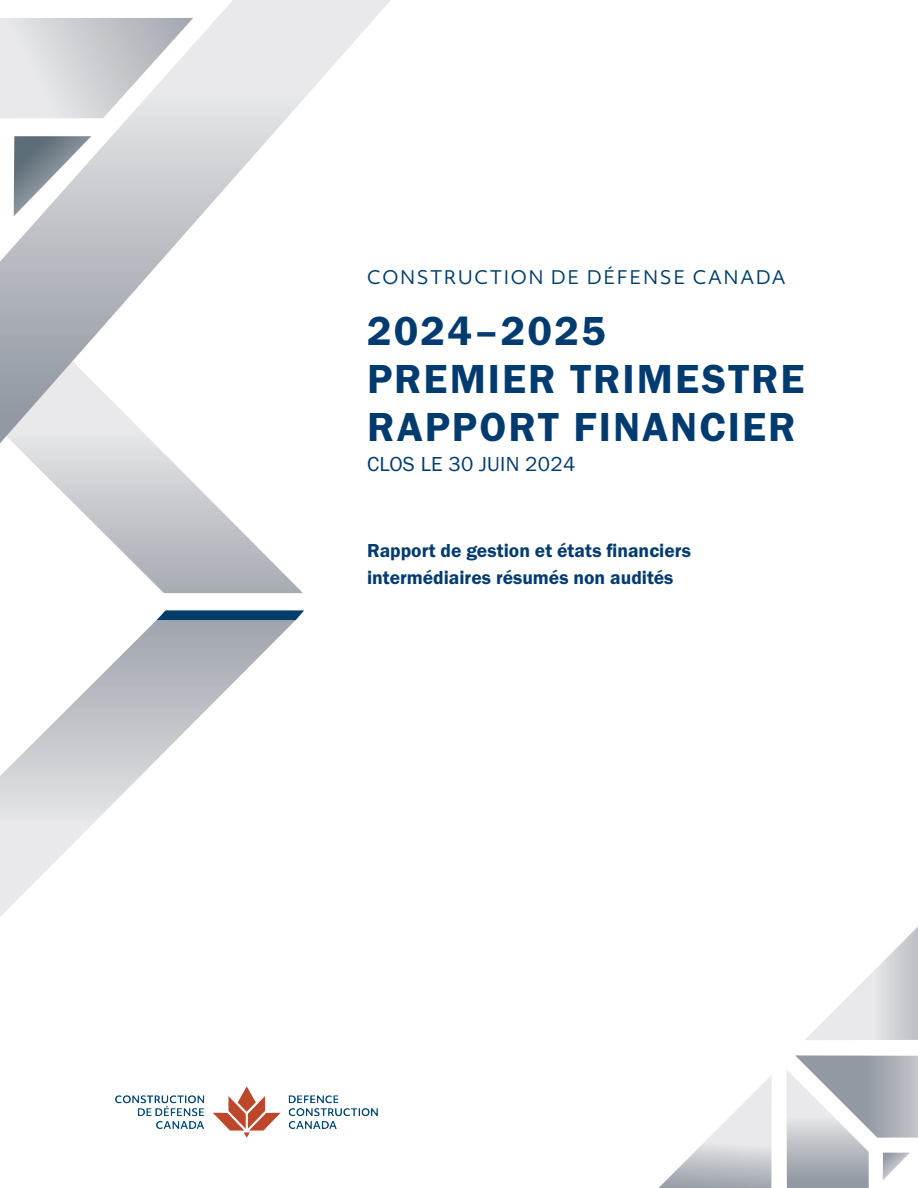
<style>
.page{position:relative;width:918px;height:1188px;background:#fff}
.page>*{position:absolute;margin:0;border:0;box-sizing:border-box;transform-origin:0 0}
.t1{font:42px/48px "Franklin Gothic URW Dem";letter-spacing:.05em;color:#003b70}
.t2{font:21px "Franklin Gothic URW Boo";letter-spacing:.01em;color:#003b70}
.t3{font:19.5px/27px "Franklin Gothic URW Dem";color:#003b70}
.DCC_Title_-_Objektiv_Mk3_Reg_-_14_12_5pt{font:18px "Objektiv Mk 3";letter-spacing:.09em;color:#003d69}
</style>
<div class="page">
<svg style="left:14px;top:443px;width:289px;height:150px"></svg>
<svg style="left:0;top:620px;width:296px;height:297px"></svg>
<svg style="left:659px;top:1075px;width:113px;height:113px"></svg>
<svg style="left:805px;top:927px;width:113px;height:113px"></svg>
<svg style="left:787px;top:1055px;width:131px;height:133px"></svg>
<img style="left:115px;top:1087px;width:262px;height:51px">
<svg style="left:0;top:0;width:391px;height:443px"></svg>
<svg style="left:157px;top:610px;width:147px;height:10px"></svg>
<p class="DCC_Title_-_Objektiv_Mk3_Reg_-_14_12_5pt" style="left:367px;top:264px;width:420px">CONSTRUCTION DE DÉFENSE CANADA</p>
<h1 class="t1" style="left:367px;top:307px;width:439px">2024–2025<br>PREMIER TRIMESTRE<br>RAPPORT FINANCIER</h1>
<p class="t2" style="left:367px;top:451px;width:210px">CLOS LE 30 JUIN 2024</p>
<h2 class="t3" style="left:367px;top:537px;width:325px">Rapport de gestion et états financiers intermédiaires résumés non audités</h2>
</div>
